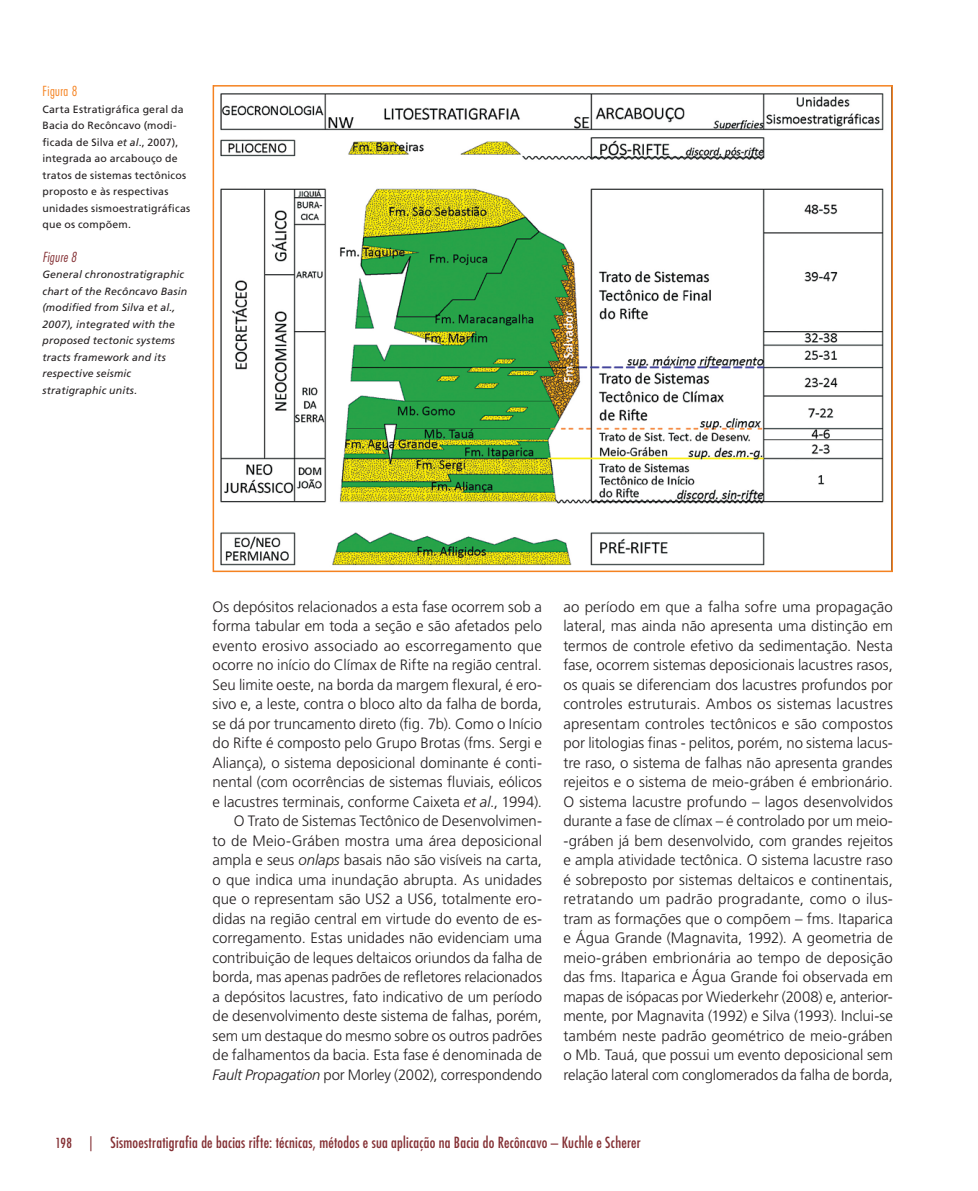
<style>
.page{position:relative;width:978px;height:1191px;background:#fff}
.page>*{position:absolute;margin:0;border:0;box-sizing:border-box;transform-origin:0 0}
.t1{font:300 15px/19.5px "Frutiger LT Std";letter-spacing:-.005em;color:#231f20;text-align:right}
.t2{font:condensed 15px "Futura Std";letter-spacing:.015em;color:#843034}
.t3{font:300 condensed 13.5px "Futura Std";letter-spacing:.03em;color:#f58220}
.t4{font:italic 300 condensed 13.5px "Futura Std";letter-spacing:.03em;color:#843034}
.t5{font:10.5px/16.5px "Frutiger LT Std";letter-spacing:.015em;color:#231f20}
.t6{font:italic 10.5px/16.5px "Frutiger LT Std";letter-spacing:.02em;color:#231f20}
.s1{font-style:italic}
.s2{font-size:13.5px}
</style>
<div class="page">
<img style="left:220px;top:93px;width:664px;height:473px">
<div style="left:213px;top:85px;width:680px;height:487px;border:2px solid #f58220"></div>
<p class="t3" style="left:43px;top:83px;width:36px">Figura 8</p>
<p class="t5" style="left:43px;top:101px;width:149px">Carta Estratigráfica geral da<br>Bacia do Recôncavo (modi&shy;ficada de Silva <span class="s1">et al</span>., 2007), integrada ao arcabouço de tratos de sistemas tectônicos proposto e às respectivas unidades sismoestratigráficas que os compõem.</p>
<p class="t4" style="left:43px;top:249px;width:36px">Figure 8</p>
<p class="t6" style="left:43px;top:266px;width:146px">General chronostratigraphic chart of the Recôncavo Basin (modified from Silva et al.,<br>2007), integrated with the proposed tectonic systems tracts framework and its respective seismic stratigraphic units.</p>
<p class="t1" style="left:213px;top:597px;width:331px">Os depósitos relacionados a esta fase ocorrem sob a forma tabular em toda a seção e são afetados pelo evento erosivo associado ao escorregamento que ocorre no início do Clímax de Rifte na região central.<br>Seu limite oeste, na borda da margem flexural, é ero&shy;sivo e, a leste, contra o bloco alto da falha de borda, se dá por truncamento direto (fig. 7b). Como o Início do Rifte é composto pelo Grupo Brotas (fms. Sergi e Aliança), o sistema deposicional dominante é conti&shy;nental (com ocorrências de sistemas fluviais, eólicos e lacustres terminais, conforme Caixeta <span class="s1">et al</span>., 1994).<br>O Trato de Sistemas Tectônico de Desenvolvimen-<br>to de Meio-Gráben mostra uma área deposicional ampla e seus <span class="s1">onlaps</span> basais não são visíveis na carta, o que indica uma inundação abrupta. As unidades que o representam são US2 a US6, totalmente ero&shy;didas na região central em virtude do evento de es&shy;corregamento. Estas unidades não evidenciam uma contribuição de leques deltaicos oriundos da falha de borda, mas apenas padrões de refletores relacionados a depósitos lacustres, fato indicativo de um período de desenvolvimento deste sistema de falhas, porém, sem um destaque do mesmo sobre os outros padrões de falhamentos da bacia. Esta fase é denominada de <span class="s1">Fault Propagation</span> por Morley (2002), correspondendo</p>
<p class="t1" style="left:563px;top:597px;width:331px;text-align:justify">ao período em que a falha sofre uma propagação lateral, mas ainda não apresenta uma distinção em termos de controle efetivo da sedimentação. Nesta fase, ocorrem sistemas deposicionais lacustres rasos, os quais se diferenciam dos lacustres profundos por controles estruturais. Ambos os sistemas lacustres apresentam controles tectônicos e são compostos por litologias finas - pelitos, porém, no sistema lacus&shy;tre raso, o sistema de falhas não apresenta grandes rejeitos e o sistema de meio-gráben é embrionário.<br>O sistema lacustre profundo – lagos desenvolvidos durante a fase de clímax – é controlado por um meio--gráben já bem desenvolvido, com grandes rejeitos e ampla atividade tectônica. O sistema lacustre raso é sobreposto por sistemas deltaicos e continentais, retratando um padrão progradante, como o ilus&shy;tram as formações que o compõem – fms. Itaparica e Água Grande (Magnavita, 1992). A geometria de meio-gráben embrionária ao tempo de deposição das fms. Itaparica e Água Grande foi observada em mapas de isópacas por Wiederkehr (2008) e, anterior&shy;mente, por Magnavita (1992) e Silva (1993). Inclui-se também neste padrão geométrico de meio-gráben o Mb. Tauá, que possui um evento deposicional sem relação lateral com conglomerados da falha de borda,</p>
<p class="t2" style="left:55px;top:1133px;width:587px"><span class="s2">198</span> | Sismoestratigrafia de bacias rifte: técnicas, métodos e sua aplicação na Bacia do Recôncavo – Kuchle e Scherer</p>
</div>
